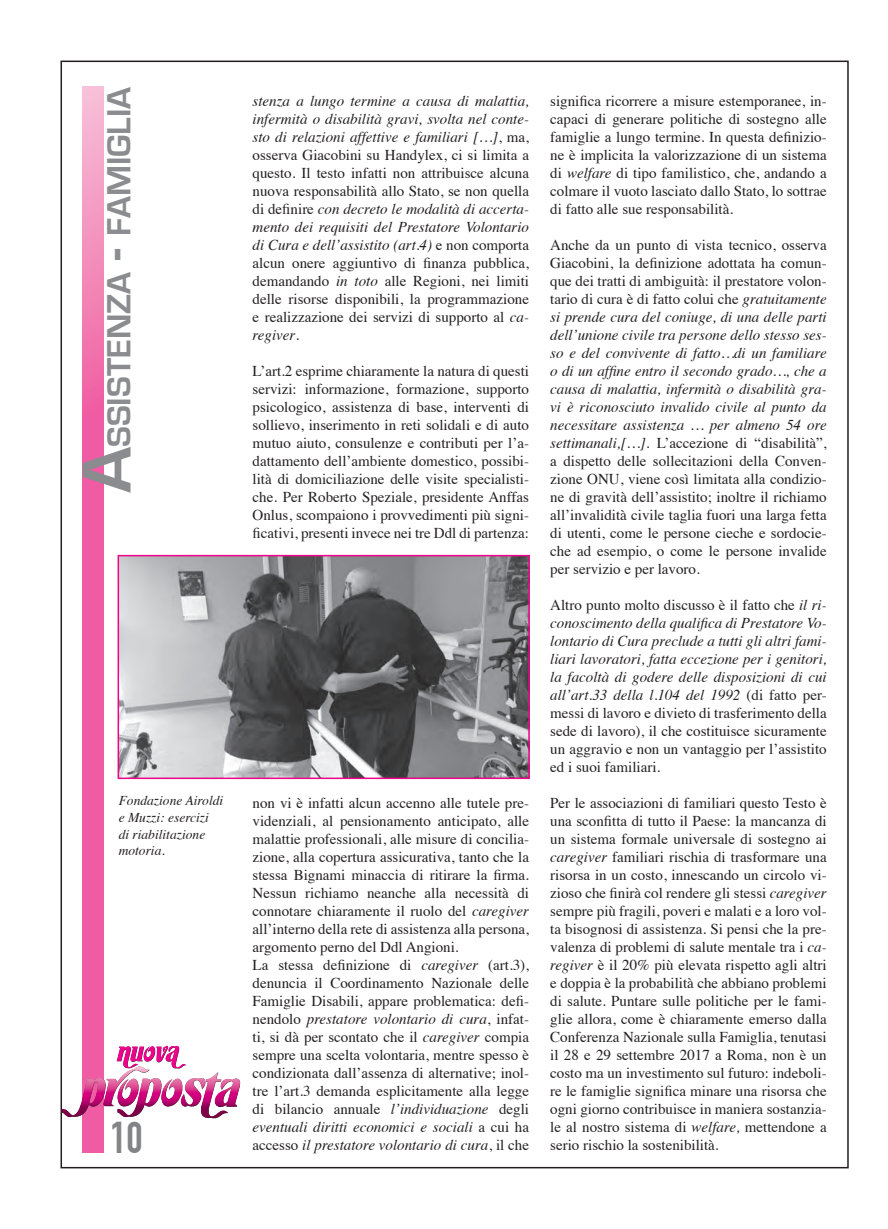
<style>
.page{position:relative;width:888px;height:1229px;background:#fff}
.page>*{position:absolute;margin:0;border:0;box-sizing:border-box;transform-origin:0 0}
.t1{font:700 43.5px "DIN Condensed";color:#828487}
.t2{font:700 34.5px "Eurostile";color:#8a8c8f}
.t3{font:15px/18px "Times";color:#231f20;text-align:justify}
.t4{font:italic 15px/18px "Times";color:#231f20;text-align:justify}
.t5{font:italic 13.5px/16.5px "Times";color:#231f20}
.s1{font-size:72px}
.s2{font-size:49.35px}
.s3{font-style:italic}
.s4{font-style:normal}
</style>
<div class="page">
<svg style="left:83px;top:87px;width:21px;height:1064px;background:#f06dab"></svg>
<svg style="left:62px;top:1043px;width:179px;height:77px"></svg>
<img style="left:121px;top:557px;width:406px;height:218px">
<div style="left:118px;top:554px;width:412px;height:224px;border:2px solid #ed028c"></div>
<h2 class="t2" style="left:100px;top:492px;width:407px;rotate:-90deg"><span class="s1">A</span>ssistenza <span class="s2">-</span> famiglia</h2>
<p class="t3" style="left:253px;top:90px;width:278px"><span class="s3">stenza a lungo termine a causa di malattia, infermità o disabilità gravi, svolta nel conte&shy;sto di relazioni affettive e familiari […]</span>, ma, osserva Giacobini su Handylex, ci si limita a questo. Il testo infatti non attribuisce alcuna nuova responsabilità allo Stato, se non quella di definire <span class="s3">con decreto le modalità di accerta&shy;mento dei requisiti del Prestatore Volontario di Cura e dell’assistito (art.4)</span> e non comporta alcun onere aggiuntivo di finanza pubblica, demandando <span class="s3">in toto</span> alle Regioni, nei limiti delle risorse disponibili, la programmazione e realizzazione dei servizi di supporto al <span class="s3">ca&shy;regiver</span>.</p>
<p class="t3" style="left:253px;top:360px;width:278px">L’art.2 esprime chiaramente la natura di questi servizi: informazione, formazione, supporto psicologico, assistenza di base, interventi di sollievo, inserimento in reti solidali e di auto mutuo aiuto, consulenze e contributi per l’a&shy;dattamento dell’ambiente domestico, possibi&shy;lità di domiciliazione delle visite specialisti&shy;che. Per Roberto Speziale, presidente Anffas Onlus, scompaiono i provvedimenti più signi&shy;ficativi, presenti invece nei tre Ddl di partenza:</p>
<p class="t5" style="left:119px;top:791px;width:106px">Fondazione Airoldi e Muzzi: esercizi<br>di riabilitazione motoria.</p>
<h1 class="t1" style="left:110px;top:1111px;width:34px">10</h1>
<p class="t3" style="left:253px;top:792px;width:278px;text-align:left">non vi è infatti alcun accenno alle tutele pre&shy;videnziali, al pensionamento anticipato, alle malattie professionali, alle misure di concilia&shy;zione, alla copertura assicurativa, tanto che la stessa Bignami minaccia di ritirare la firma.<br>Nessun richiamo neanche alla necessità di connotare chiaramente il ruolo del <span class="s3">caregiver </span>all’interno della rete di assistenza alla persona, argomento perno del Ddl Angioni.<br>La stessa definizione di <span class="s3">caregiver</span> (art.3), denuncia il Coordinamento Nazionale delle Famiglie Disabili, appare problematica: defi&shy;nendolo <span class="s3">prestatore volontario di cura</span>, infat&shy;ti, si dà per scontato che il <span class="s3">caregiver</span> compia sempre una scelta volontaria, mentre spesso è condizionata dall’assenza di alternative; inol&shy;tre l’art.3 demanda esplicitamente alla legge di bilancio annuale <span class="s3">l’individuazione</span> degli <span class="s3">eventuali diritti economici e sociali</span> a cui ha accesso <span class="s3">il prestatore volontario di cura</span>, il che</p>
<p class="t3" style="left:550px;top:90px;width:278px">significa ricorrere a misure estemporanee, in&shy;capaci di generare politiche di sostegno alle famiglie a lungo termine. In questa definizio&shy;ne è implicita la valorizzazione di un sistema di <span class="s3">welfare</span> di tipo familistico, che, andando a colmare il vuoto lasciato dallo Stato, lo sottrae di fatto alle sue responsabilità.</p>
<p class="t3" style="left:550px;top:234px;width:278px">Anche da un punto di vista tecnico, osserva Giacobini, la definizione adottata ha comun&shy;que dei tratti di ambiguità: il prestatore volon&shy;tario di cura è di fatto colui che <span class="s3">gratuitamente si prende cura del coniuge, di una delle parti dell’unione civile tra persone dello stesso ses&shy;so e del convivente di fatto…di un familiare o di un affine entro il secondo grado…, che a causa di malattia, infermità o disabilità gra&shy;vi è riconosciuto invalido civile al punto da necessitare assistenza … per almeno 54 ore settimanali,[…].</span> L’accezione di “disabilità”, a dispetto delle sollecitazioni della Conven&shy;zione ONU, viene così limitata alla condizio&shy;ne di gravità dell’assistito; inoltre il richiamo all’invalidità civile taglia fuori una larga fetta di utenti, come le persone cieche e sordocie&shy;che ad esempio, o come le persone invalide per servizio e per lavoro.</p>
<p class="t4" style="left:550px;top:595px;width:278px"><span class="s4">Altro punto molto discusso è il fatto che</span> il ri&shy;conoscimento della qualifica di Prestatore Vo&shy;lontario di Cura preclude a tutti gli altri fami&shy;liari lavoratori, fatta eccezione per i genitori, la facoltà di godere delle disposizioni di cui all’art.33 della l.104 del 1992 <span class="s4">(di fatto per&shy;messi di lavoro e divieto di trasferimento della sede di lavoro), il che costituisce sicuramente un aggravio e non un vantaggio per l’assistito ed i suoi familiari.</span></p>
<p class="t3" style="left:550px;top:792px;width:278px">Per le associazioni di familiari questo Testo è una sconfitta di tutto il Paese: la mancanza di un sistema formale universale di sostegno ai <span class="s3">caregiver</span> familiari rischia di trasformare una risorsa in un costo, innescando un circolo vi&shy;zioso che finirà col rendere gli stessi <span class="s3">caregiver </span>sempre più fragili, poveri e malati e a loro vol&shy;ta bisognosi di assistenza. Si pensi che la pre&shy;valenza di problemi di salute mentale tra i <span class="s3">ca&shy;regiver</span> è il 20% più elevata rispetto agli altri e doppia è la probabilità che abbiano problemi di salute. Puntare sulle politiche per le fami&shy;glie allora, come è chiaramente emerso dalla Conferenza Nazionale sulla Famiglia, tenutasi il 28 e 29 settembre 2017 a Roma, non è un costo ma un investimento sul futuro: indeboli&shy;re le famiglie significa minare una risorsa che ogni giorno contribuisce in maniera sostanzia&shy;le al nostro sistema di <span class="s3">welfare,</span> mettendone a serio rischio la sostenibilità.</p>
</div>
